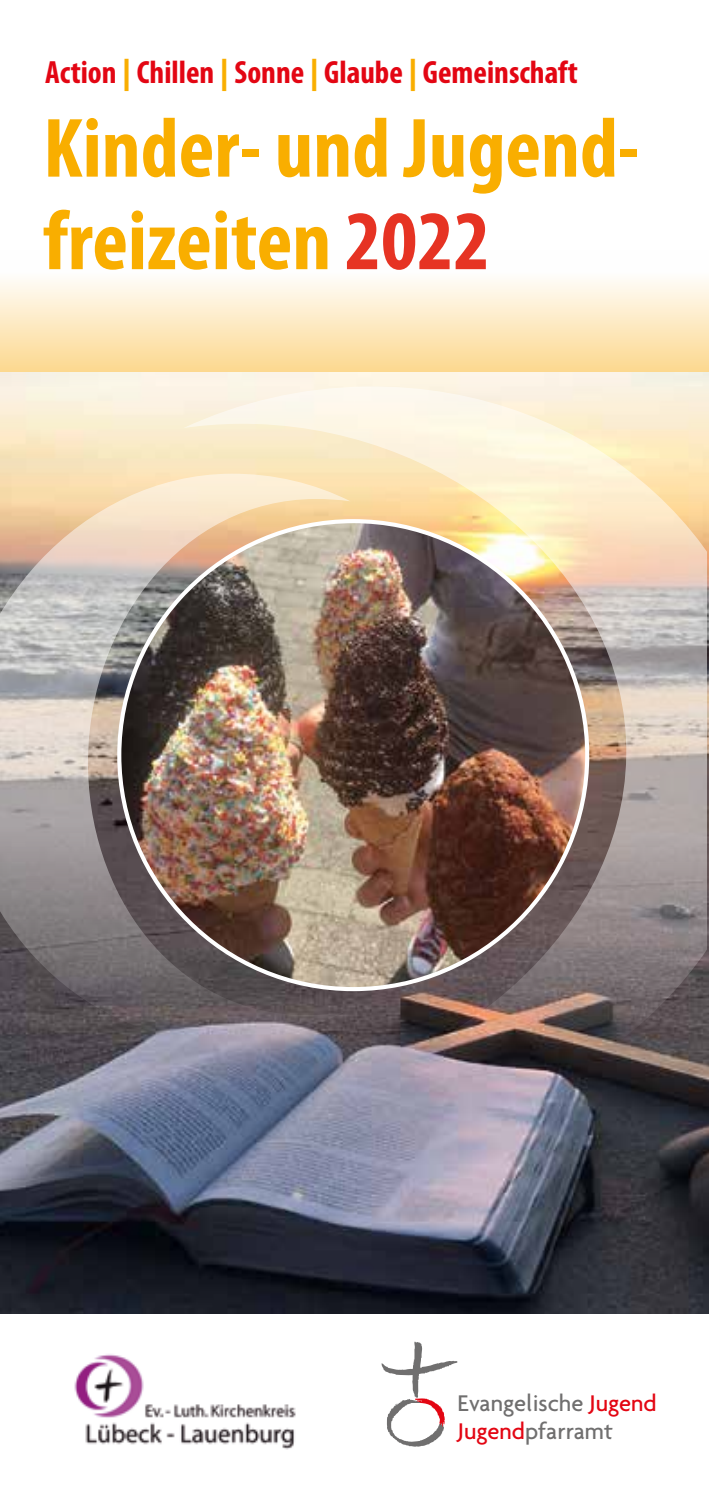
<style>
.page{position:relative;width:709px;height:1489px;background:#fff}
.page>*{position:absolute;margin:0;border:0;box-sizing:border-box;transform-origin:0 0}
.t1{font:700 condensed 85px/92.5px "Myriad Pro";color:#f9ae00}
.t2{font:700 condensed 32.25px "Myriad Pro";color:#e30613}
.t3{font:500 24.5px/27.5px "Agenda";color:#706f6f}
.s1{font-weight:900;font-stretch:normal;color:#f9ae00}
.s2{color:#e63323}
.s3{color:#e30613}
</style>
<div class="page">
<img style="left:74px;top:1354px;width:222px;height:96px">
<svg style="left:381px;top:1341px;width:76px;height:106px"></svg>
<svg style="left:0;top:280px;width:709px;height:92px;background:#fde9c0"></svg>
<img style="left:0;top:372px;width:709px;height:941px">
<img style="left:174px;top:386px;width:532px;height:744px">
<svg style="left:0;top:473px;width:350px;height:569px;background:#a69b93"></svg>
<img style="left:119px;top:521px;width:468px;height:468px;border-radius:234px">
<p class="t2" style="left:45px;top:54px;width:534px">Action <span class="s1">|</span> Chillen <span class="s1">|</span> Sonne <span class="s1">|</span> Glaube <span class="s1">|</span> Gemeinschaft</p>
<h1 class="t1" style="left:43px;top:103px;width:598px">Kinder- und Jugend&shy;freizeiten <span class="s2">2022</span></h1>
<p class="t3" style="left:457px;top:1388px;width:201px">Evangelische <span class="s3">Jugend<br>Jugend</span>pfarramt</p>
</div>
